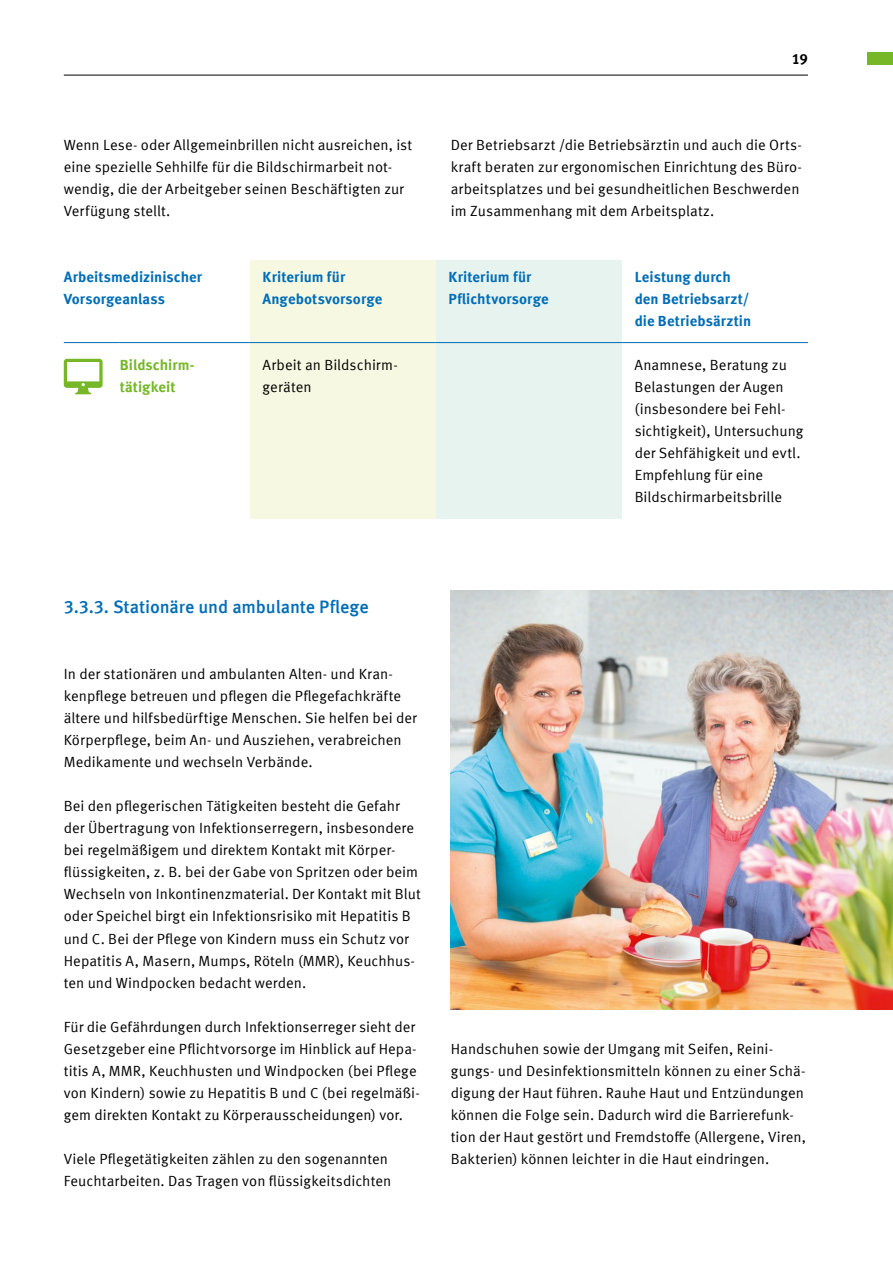
<style>
.page{position:relative;width:893px;height:1263px;background:#fff}
.page>*{position:absolute;margin:0;border:0;box-sizing:border-box;transform-origin:0 0}
.t1{font:500 18px "Meta Offc";letter-spacing:-.01em;color:#006db7}
.t2{font:14.7px/22px "Meta Offc Norm";letter-spacing:.005em;color:#000}
.t3{font:700 14.7px/22px "Meta Offc";letter-spacing:.01em;color:#006db7}
.t4{font:700 14.7px/22px "Meta Offc";color:#75b726}
.t5{font:700 14.7px "Meta Offc";color:#000}
</style>
<div class="page">
<div style="left:867px;top:52px;width:26px;height:13px;background:#75b726"></div>
<div style="left:250px;top:260px;width:186px;height:259px;background:#f7f8e2"></div>
<div style="left:436px;top:260px;width:186px;height:259px;background:#e7f3ee"></div>
<hr style="left:120px;top:342px;width:130px;height:1px;background:#006db7">
<hr style="left:250px;top:342px;width:186px;height:1px;background:#006db7">
<hr style="left:436px;top:342px;width:186px;height:1px;background:#006db7">
<hr style="left:622px;top:342px;width:186px;height:1px;background:#006db7">
<hr style="left:64px;top:342px;width:56px;height:1px;background:#006db7">
<svg style="left:64px;top:359px;width:39px;height:35px"></svg>
<img style="left:451px;top:591px;width:442px;height:419px">
<hr style="left:64px;top:75px;width:744px;height:1px;background:#000">
<p class="t5" style="left:792px;top:50px;width:18px">19</p>
<p class="t2" style="left:64px;top:134px;width:350px">Wenn Lese- oder Allgemeinbrillen nicht ausreichen, ist eine spezielle Sehhilfe für die Bildschirmarbeit not&shy;wendig, die der Arbeitgeber seinen Beschäftigten zur Verfügung stellt.</p>
<p class="t2" style="left:451px;top:134px;width:353px">Der Betriebsarzt /die Betriebsärztin und auch die Orts&shy;kraft beraten zur ergonomischen Einrichtung des Büro&shy;arbeitsplatzes und bei gesundheitlichen Beschwerden im Zusammenhang mit dem Arbeitsplatz.</p>
<p class="t3" style="left:64px;top:266px;width:140px">Arbeitsmedizinischer<br>Vorsorgeanlass</p>
<p class="t3" style="left:263px;top:266px;width:121px">Kriterium für<br>Angebotsvorsorge</p>
<p class="t3" style="left:449px;top:266px;width:102px">Kriterium für<br>Pflichtvorsorge</p>
<p class="t3" style="left:635px;top:266px;width:118px">Leistung durch den Betriebsarzt/ die Betriebsärztin</p>
<p class="t4" style="left:120px;top:354px;width:76px">Bildschirm&shy;tätigkeit</p>
<p class="t2" style="left:263px;top:354px;width:137px">Arbeit an Bildschirm&shy;geräten</p>
<p class="t2" style="left:635px;top:354px;width:170px">Anamnese, Beratung zu<br>Belastungen der Augen (insbesondere bei Fehl&shy;sichtigkeit), Untersuchung der Sehfähigkeit und evtl.<br>Empfehlung für eine<br>Bildschirmarbeitsbrille</p>
<p class="t1" style="left:64px;top:596px;width:306px">3.3.3. Stationäre und ambulante Pflege</p>
<p class="t2" style="left:64px;top:663px;width:355px">In der stationären und ambulanten Alten- und Kran&shy;kenpflege betreuen und pflegen die Pflegefachkräfte ältere und hilfsbedürftige Menschen. Sie helfen bei der Körperpflege, beim An- und Ausziehen, verabreichen Medikamente und wechseln Verbände.</p>
<p class="t2" style="left:64px;top:795px;width:359px">Bei den pflegerischen Tätigkeiten besteht die Gefahr der Übertragung von Infektionserregern, insbesondere bei regelmäßigem und direktem Kontakt mit Körper&shy;flüssigkeiten, z. B. bei der Gabe von Spritzen oder beim Wechseln von Inkontinenzmaterial. Der Kontakt mit Blut oder Speichel birgt ein Infektionsrisiko mit Hepatitis B und C. Bei der Pflege von Kindern muss ein Schutz vor Hepatitis A, Masern, Mumps, Röteln (MMR), Keuchhus&shy;ten und Windpocken bedacht werden.</p>
<p class="t2" style="left:64px;top:1016px;width:358px">Für die Gefährdungen durch Infektionserreger sieht der Gesetzgeber eine Pflichtvorsorge im Hinblick auf Hepa&shy;titis A, MMR, Keuchhusten und Windpocken (bei Pflege von Kindern) sowie zu Hepatitis B und C (bei regelmäßi&shy;gem direkten Kontakt zu Körperausscheidungen) vor.</p>
<p class="t2" style="left:64px;top:1148px;width:329px">Viele Pflegetätigkeiten zählen zu den sogenannten<br>Feuchtarbeiten. Das Tragen von flüssigkeitsdichten</p>
<p class="t2" style="left:451px;top:1038px;width:357px">Handschuhen sowie der Umgang mit Seifen, Reini&shy;gungs- und Desinfektionsmitteln können zu einer Schä&shy;digung der Haut führen. Rauhe Haut und Entzündungen können die Folge sein. Dadurch wird die Barrierefunk&shy;tion der Haut gestört und Fremdstoffe (Allergene, Viren, Bakterien) können leichter in die Haut eindringen.</p>
</div>
